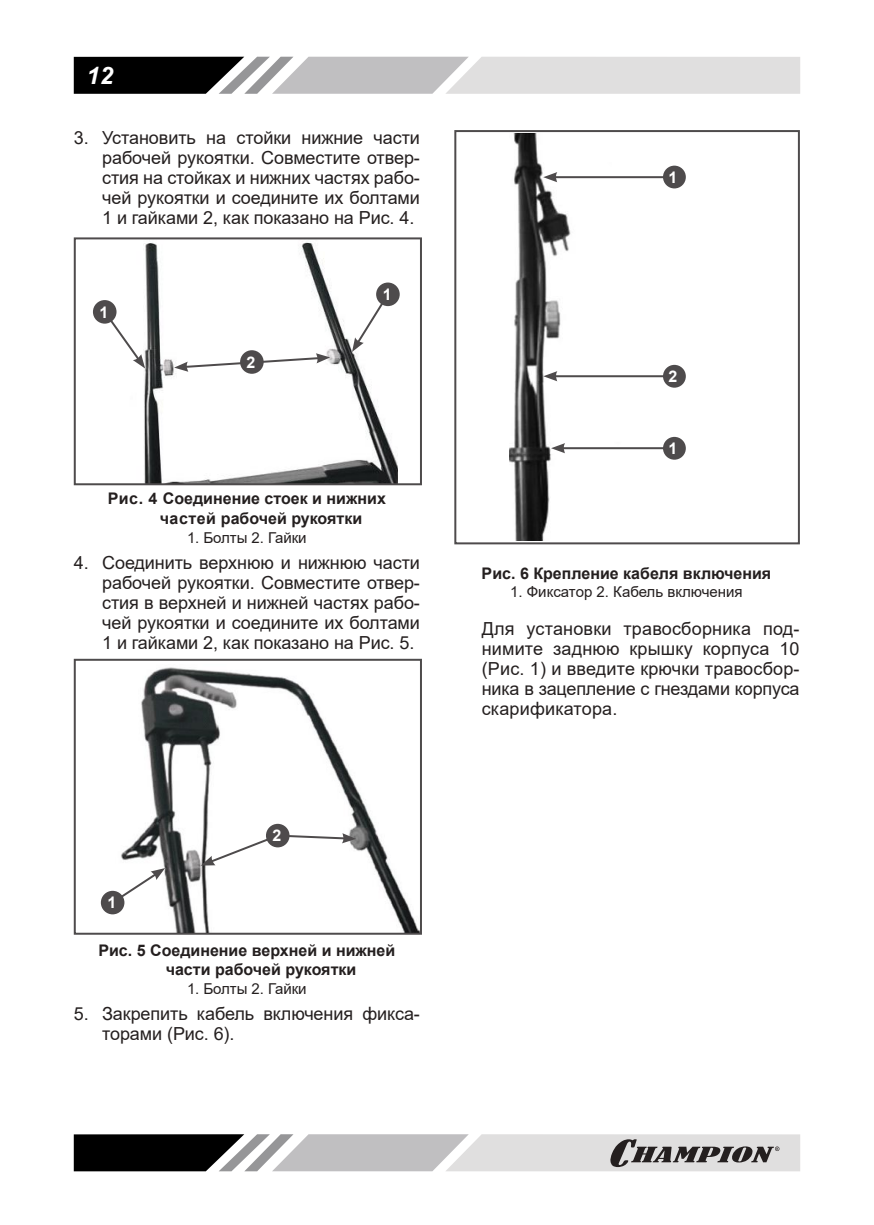
<style>
.page{position:relative;width:874px;height:1225px;background:#fff}
.page>*{position:absolute;margin:0;border:0;box-sizing:border-box;transform-origin:0 0}
.t1{font:italic 700 24px "Arial";color:#fff}
.t2{font:18px/20px "Arial";letter-spacing:-.005em;color:#241f1f;text-align:justify}
.t3{font:700 16px/19.2px "Arial";color:#241f1f}
.t4{font:700 16px "Arial";color:#fff}
.t5{font:15px "Arial";letter-spacing:-.005em;color:#241f1f}
</style>
<div class="page">
<svg style="left:74px;top:57px;width:725px;height:37px;background:#aaa9aa"></svg>
<svg style="left:74px;top:1134px;width:725px;height:37px;background:#9e9d9e"></svg>
<img style="left:98px;top:242px;width:299px;height:240px">
<div style="left:74px;top:237px;width:348px;height:248px;border:2px solid #4e4b4c"></div>
<svg style="left:174px;top:353px;width:156px;height:19px"></svg>
<div style="left:240px;top:350px;width:23px;height:24px;background:#4e4b4c;border-radius:50%"></div>
<svg style="left:352px;top:289px;width:40px;height:63px"></svg>
<div style="left:376px;top:282px;width:23px;height:24px;background:#4e4b4c;border-radius:50%"></div>
<svg style="left:102px;top:309px;width:43px;height:59px"></svg>
<div style="left:93px;top:300px;width:23px;height:24px;background:#4e4b4c;border-radius:50%"></div>
<img style="left:100px;top:667px;width:319px;height:264px">
<div style="left:74px;top:659px;width:348px;height:275px;border:2px solid #4e4b4c"></div>
<svg style="left:200px;top:833px;width:156px;height:32px"></svg>
<div style="left:266px;top:824px;width:23px;height:23px;background:#4e4b4c;border-radius:50%"></div>
<svg style="left:110px;top:868px;width:55px;height:37px"></svg>
<div style="left:101px;top:891px;width:23px;height:23px;background:#4e4b4c;border-radius:50%"></div>
<div style="left:454px;top:130px;width:345px;height:414px;border:2px solid #4e4b4c"></div>
<img style="left:509px;top:133px;width:142px;height:407px">
<hr style="left:554px;top:176px;width:126px;height:2px;background:#4e4b4c">
<svg style="left:543px;top:172px;width:14px;height:10px"></svg>
<hr style="left:554px;top:375px;width:125px;height:2px;background:#4e4b4c">
<svg style="left:543px;top:371px;width:14px;height:10px"></svg>
<hr style="left:561px;top:447px;width:119px;height:2px;background:#4e4b4c">
<svg style="left:550px;top:443px;width:15px;height:10px"></svg>
<div style="left:662px;top:166px;width:23px;height:22px;background:#4e4b4c;border-radius:50%"></div>
<div style="left:662px;top:365px;width:23px;height:23px;background:#4e4b4c;border-radius:50%"></div>
<div style="left:662px;top:437px;width:23px;height:23px;background:#4e4b4c;border-radius:50%"></div>
<h1 class="t1" style="left:87px;top:61px;width:28px">12</h1>
<p class="t2" style="left:102px;top:127px;width:319px;text-indent:-28px">3. Установить на стойки нижние части рабочей рукоятки. Совместите отвер&shy;стия на стойках и нижних частях рабо&shy;чей рукоятки и соедините их болтами 1 и гайками 2, как показано на Рис. 4.</p>
<p class="t4" style="left:99px;top:306px;width:10px">1</p>
<p class="t4" style="left:246px;top:356px;width:10px">2</p>
<p class="t4" style="left:382px;top:288px;width:10px">1</p>
<p class="t3" style="left:160px;top:489px;width:227px;text-indent:-52px">Рис. 4 Соединение стоек и нижних частей рабочей рукоятки</p>
<p class="t5" style="left:187px;top:527px;width:121px">1. Болты 2. Гайки</p>
<p class="t2" style="left:102px;top:552px;width:319px;text-indent:-28px">4. Соединить верхнюю и нижнюю части рабочей рукоятки. Совместите отвер&shy;стия в верхней и нижней частях рабо&shy;чей рукоятки и соедините их болтами 1 и гайками 2, как показано на Рис. 5.</p>
<p class="t4" style="left:107px;top:896px;width:10px">1</p>
<p class="t4" style="left:272px;top:829px;width:10px">2</p>
<p class="t3" style="left:166px;top:941px;width:231px;text-indent:-67px">Рис. 5 Соединение верхней и нижней части рабочей рукоятки</p>
<p class="t5" style="left:187px;top:978px;width:121px">1. Болты 2. Гайки</p>
<p class="t2" style="left:102px;top:1003px;width:319px;text-indent:-28px">5. Закрепить кабель включения фикса&shy;торами (Рис. 6).</p>
<p class="t4" style="left:668px;top:171px;width:10px">1</p>
<p class="t4" style="left:668px;top:370px;width:10px">2</p>
<p class="t4" style="left:668px;top:442px;width:10px">1</p>
<p class="t3" style="left:481px;top:564px;width:291px">Рис. 6 Крепление кабеля включения</p>
<p class="t5" style="left:510px;top:581px;width:234px">1. Фиксатор 2. Кабель включения</p>
<p class="t2" style="left:481px;top:618px;width:319px">Для установки травосборника под&shy;нимите заднюю крышку корпуса 10 (Рис. 1) и введите крючки травосбор&shy;ника в зацепление с гнездами корпуса скарификатора.</p>
</div>
